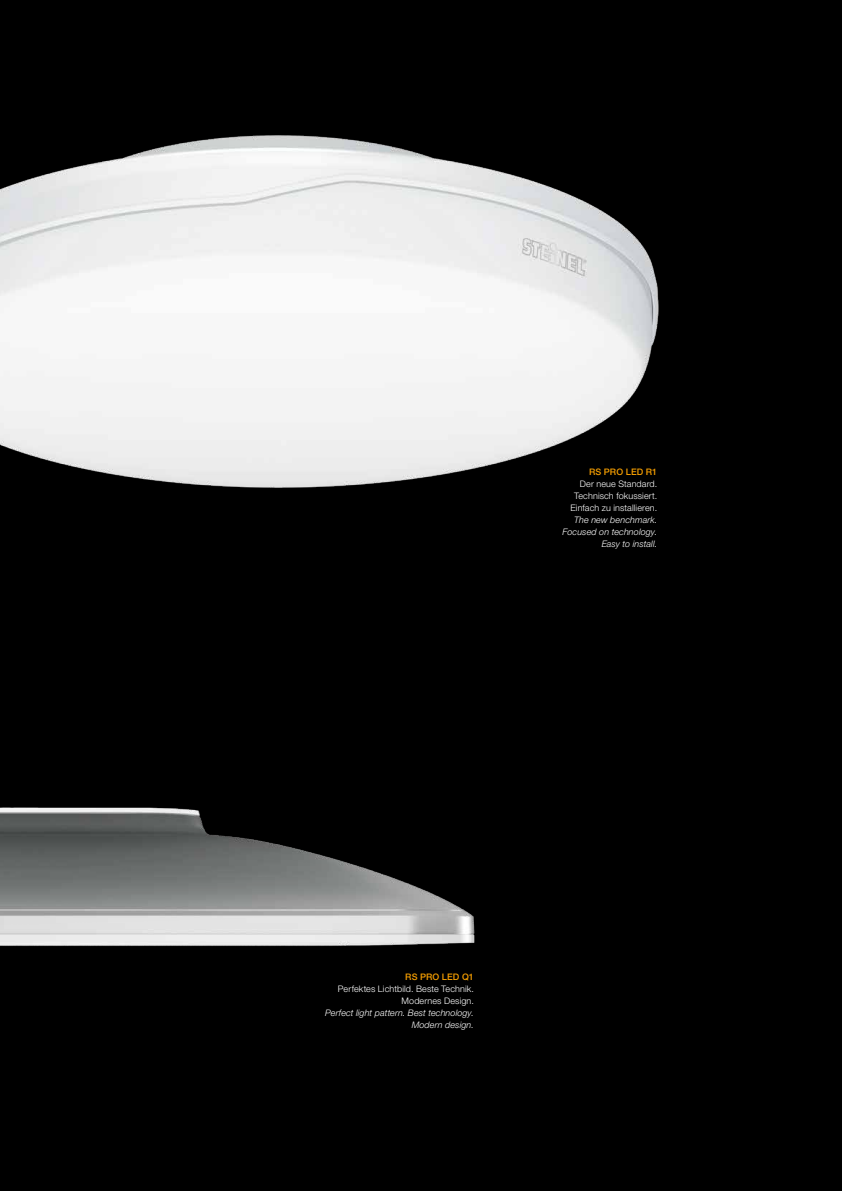
<style>
.page{position:relative;width:842px;height:1191px;background:#000}
.page>*{position:absolute;margin:0;border:0;box-sizing:border-box;transform-origin:0 0}
.t1{font:300 9px/12px "Helvetica Neue LT";letter-spacing:.015em;color:#fff;text-align:right}
.t2{font:italic 300 9px/12px "Helvetica Neue LT";letter-spacing:.01em;color:#fff;text-align:right}
.t3{font:500 9px "Helvetica Neue LT";letter-spacing:.01em;color:#f59e00}
</style>
<div class="page">
<img style="left:0;top:135px;width:659px;height:353px">
<img style="left:0;top:807px;width:475px;height:139px">
<p class="t3" style="left:589px;top:466px;width:70px">RS PRO LED R1</p>
<p class="t1" style="left:570px;top:477px;width:88px">Der neue Standard.<br>Technisch fokussiert.<br>Einfach zu installieren.</p>
<p class="t2" style="left:563px;top:513px;width:96px">The new benchmark.<br>Focused on technology.<br>Easy to install.</p>
<p class="t3" style="left:405px;top:971px;width:70px">RS PRO LED Q1</p>
<p class="t1" style="left:338px;top:982px;width:137px">Perfektes Lichtbild. Beste Technik.<br>Modernes Design.</p>
<p class="t2" style="left:325px;top:1006px;width:150px">Perfect light pattern. Best technology.<br>Modern design.</p>
</div>
